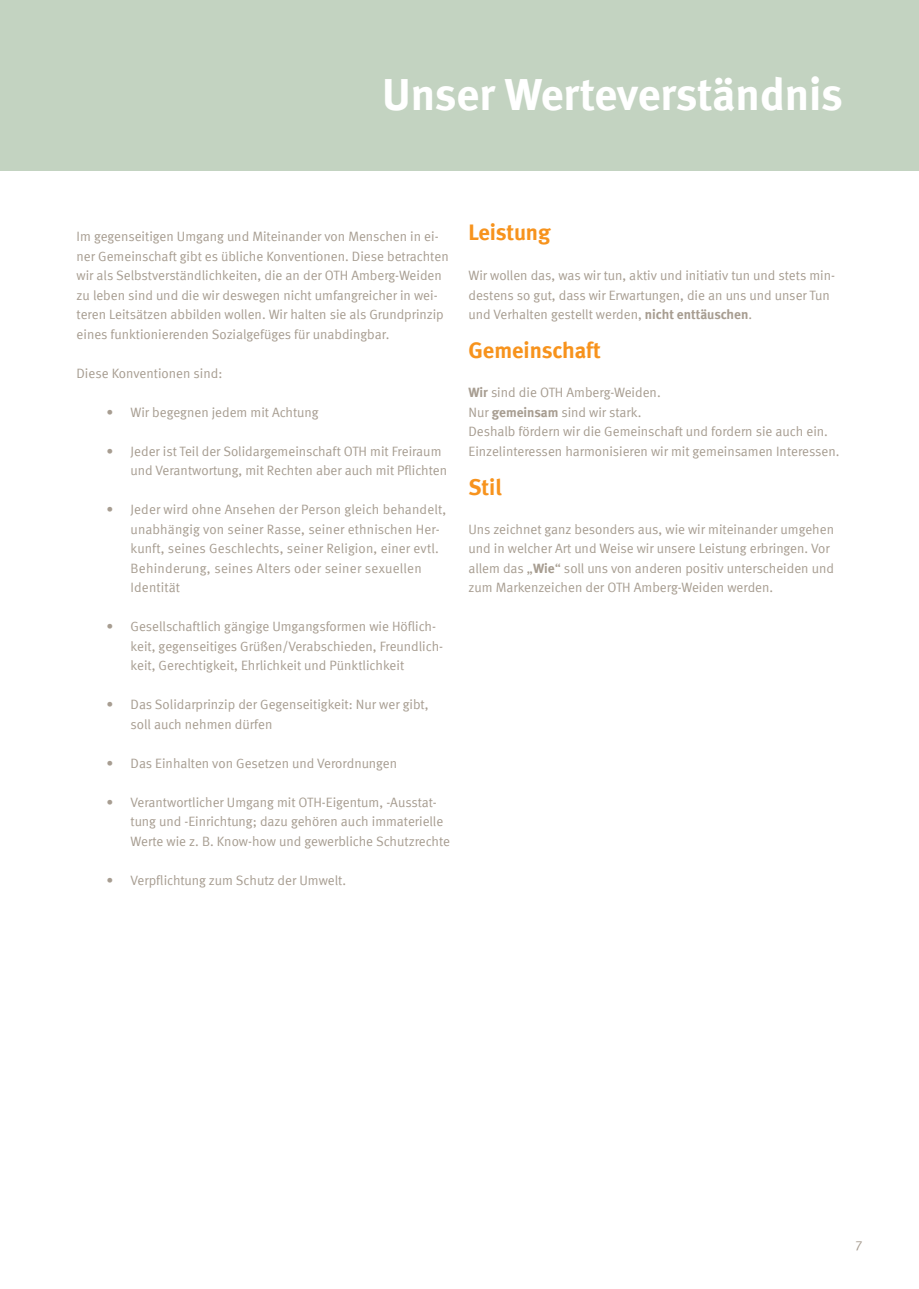
<style>
.page{position:relative;width:919px;height:1289px;background:#fff}
.page>*{position:absolute;margin:0;border:0;box-sizing:border-box;transform-origin:0 0}
.t1{font:700 45px "Meta";color:#fff}
.t2{font:700 22.5px "Meta";letter-spacing:-.005em;color:#f7931d}
.t3{font:13.5px/19.5px "Meta Normal LF";color:#a79d91}
.s1{font-family:"Meta";font-weight:700}
</style>
<div class="page">
<div style="left:0;top:0;width:918px;height:171px;background:#c3d3c1"></div>
<h1 class="t1" style="left:382px;top:68px;width:462px">Unser Werteverständnis</h1>
<p class="t3" style="left:77px;top:226px;width:373px">Im gegenseitigen Umgang und Miteinander von Menschen in ei&shy;ner Gemeinschaft gibt es übliche Konventionen. Diese betrachten wir als Selbstverständlichkeiten, die an der OTH Amberg-Weiden zu leben sind und die wir deswegen nicht umfangreicher in wei&shy;teren Leitsätzen abbilden wollen. Wir halten sie als Grundprinzip eines funktionierenden Sozialgefüges für unabdingbar.</p>
<p class="t3" style="left:77px;top:363px;width:147px">Diese Konventionen sind:</p>
<p class="t3" style="left:107px;top:402px;width:213px">• Wir begegnen jedem mit Achtung</p>
<p class="t3" style="left:131px;top:441px;width:318px;text-indent:-24px">• Jeder ist Teil der Solidargemeinschaft OTH mit Freiraum und Verantwortung, mit Rechten aber auch mit Pflichten</p>
<p class="t3" style="left:131px;top:499px;width:317px;text-indent:-24px">• Jeder wird ohne Ansehen der Person gleich behandelt, unabhängig von seiner Rasse, seiner ethnischen Her&shy;kunft, seines Geschlechts, seiner Religion, einer evtl.<br>Behinderung, seines Alters oder seiner sexuellen Identität</p>
<p class="t3" style="left:131px;top:616px;width:314px;text-indent:-24px">• Gesellschaftlich gängige Umgangsformen wie Höflich&shy;keit, gegenseitiges Grüßen/Verabschieden, Freundlich&shy;keit, Gerechtigkeit, Ehrlichkeit und Pünktlichkeit</p>
<p class="t3" style="left:131px;top:694px;width:299px;text-indent:-24px">• Das Solidarprinzip der Gegenseitigkeit: Nur wer gibt, soll auch nehmen dürfen</p>
<p class="t3" style="left:107px;top:753px;width:292px">• Das Einhalten von Gesetzen und Verordnungen</p>
<p class="t3" style="left:131px;top:792px;width:321px;text-indent:-24px">• Verantwortlicher Umgang mit OTH-Eigentum, -Ausstat&shy;tung und -Einrichtung; dazu gehören auch immaterielle<br>Werte wie z. B. Know-how und gewerbliche Schutzrechte</p>
<p class="t3" style="left:107px;top:870px;width:241px">• Verpflichtung zum Schutz der Umwelt.</p>
<h2 class="t2" style="left:468px;top:218px;width:83px">Leistung</h2>
<p class="t3" style="left:468px;top:265px;width:368px">Wir wollen das, was wir tun, aktiv und initiativ tun und stets min&shy;destens so gut, dass wir Erwartungen, die an uns und unser Tun und Verhalten gestellt werden, <span class="s1">nicht enttäuschen</span>.</p>
<h2 class="t2" style="left:468px;top:337px;width:134px">Gemeinschaft</h2>
<p class="t3" style="left:468px;top:382px;width:372px"><span class="s1">Wir</span> sind die OTH Amberg-Weiden.<br>Nur <span class="s1">gemeinsam</span> sind wir stark.<br>Deshalb fördern wir die Gemeinschaft und fordern sie auch ein.<br>Einzelinteressen harmonisieren wir mit gemeinsamen Interessen.</p>
<h2 class="t2" style="left:468px;top:473px;width:35px">Stil</h2>
<p class="t3" style="left:468px;top:519px;width:367px">Uns zeichnet ganz besonders aus, wie wir miteinander umgehen und in welcher Art und Weise wir unsere Leistung erbringen. Vor allem das „<span class="s1">Wie</span>“ soll uns von anderen positiv unterscheiden und zum Markenzeichen der OTH Amberg-Weiden werden.</p>
<p class="t3" style="left:855px;top:1235px;width:9px">7</p>
</div>
